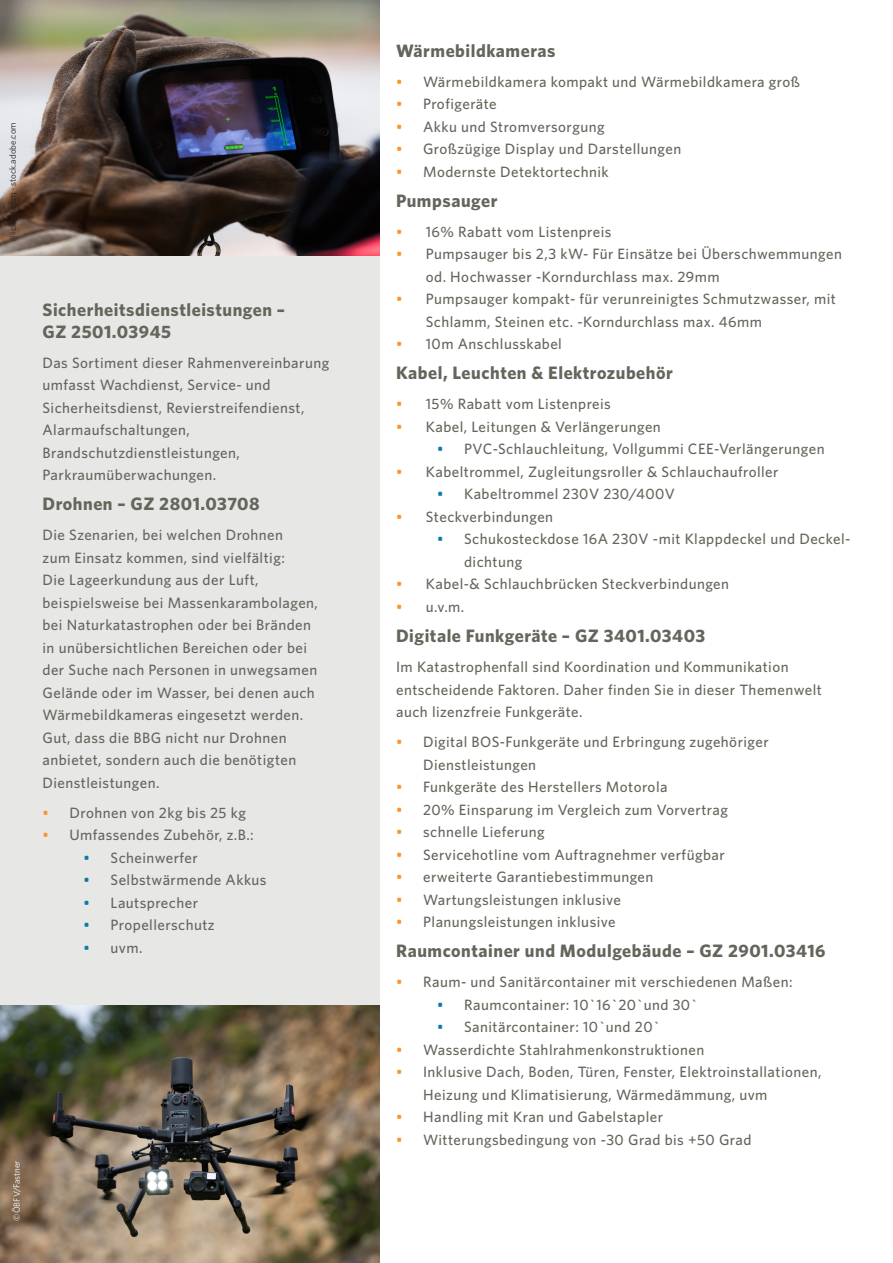
<style>
.page{position:relative;width:893px;height:1263px;background:#fff}
.page>*{position:absolute;margin:0;border:0;box-sizing:border-box;transform-origin:0 0}
.t1{font:700 18px/21.6px "Whitney";letter-spacing:.03em;color:#66655c}
.t2{font:500 15px/22.5px "Whitney";letter-spacing:.03em;color:#66655c}
.t3{font:9px "Whitney";color:#231f20}
.t4{font:9px "Whitney";color:#fff}
.s1{color:#f7972d}
.s2{color:#1179a7}
</style>
<div class="page">
<img style="left:0;top:1005px;width:379px;height:258px">
<img style="left:0;top:0;width:379px;height:257px">
<div style="left:0;top:257px;width:379px;height:748px;background:#e7e8e6"></div>
<p class="t3" style="left:7px;top:241px;width:120px;rotate:-90deg">@icloud.com - stock.adobe.com</p>
<p class="t1" style="left:43px;top:298px;width:244px">Sicherheitsdienstleistungen –<br>GZ 2501.03945</p>
<p class="t2" style="left:43px;top:351px;width:288px">Das Sortiment dieser Rahmenvereinbarung umfasst Wachdienst, Service- und Sicherheitsdienst, Revierstreifendienst, Alarmaufschaltungen, Brandschutzdienstleistungen, Parkraumüberwachungen.</p>
<p class="t1" style="left:43px;top:492px;width:219px">Drohnen – GZ 2801.03708</p>
<p class="t2" style="left:43px;top:523px;width:277px">Die Szenarien, bei welchen Drohnen<br>zum Einsatz kommen, sind vielfältig:<br>Die Lageerkundung aus der Luft, beispielsweise bei Massenkarambolagen, bei Naturkatastrophen oder bei Bränden in unübersichtlichen Bereichen oder bei der Suche nach Personen in unwegsamen Gelände oder im Wasser, bei denen auch Wärmebildkameras eingesetzt werden.<br>Gut, dass die BBG nicht nur Drohnen anbietet, sondern auch die benötigten Dienstleistungen.</p>
<p class="t2" style="left:43px;top:801px;width:205px"><span class="s1">•</span> Drohnen von 2kg bis 25 kg</p>
<p class="t2" style="left:43px;top:823px;width:213px"><span class="s1">•</span> Umfassendes Zubehör, z.B.:</p>
<p class="t2" style="left:84px;top:846px;width:116px"><span class="s2">•</span> Scheinwerfer</p>
<p class="t2" style="left:84px;top:868px;width:185px"><span class="s2">•</span> Selbstwärmende Akkus</p>
<p class="t2" style="left:84px;top:891px;width:116px"><span class="s2">•</span> Lautsprecher</p>
<p class="t2" style="left:84px;top:913px;width:133px"><span class="s2">•</span> Propellerschutz</p>
<p class="t2" style="left:84px;top:936px;width:60px"><span class="s2">•</span> uvm.</p>
<p class="t4" style="left:11px;top:1220px;width:62px;rotate:-90deg">©ÖBFV/Fastner</p>
<p class="t1" style="left:396px;top:39px;width:161px">Wärmebildkameras</p>
<p class="t2" style="left:396px;top:70px;width:405px"><span class="s1">•</span> Wärmebildkamera kompakt und Wärmebildkamera groß</p>
<p class="t2" style="left:396px;top:93px;width:102px"><span class="s1">•</span> Profigeräte</p>
<p class="t2" style="left:396px;top:115px;width:210px"><span class="s1">•</span> Akku und Stromversorgung</p>
<p class="t2" style="left:396px;top:138px;width:287px"><span class="s1">•</span> Großzügige Display und Darstellungen</p>
<p class="t2" style="left:396px;top:160px;width:214px"><span class="s1">•</span> Modernste Detektortechnik</p>
<p class="t1" style="left:396px;top:189px;width:103px">Pumpsauger</p>
<p class="t2" style="left:396px;top:220px;width:217px"><span class="s1">•</span> 16% Rabatt vom Listenpreis</p>
<p class="t2" style="left:396px;top:243px;width:447px"><span class="s1">•</span> Pumpsauger bis 2,3 kW- Für Einsätze bei Überschwemmungen</p>
<p class="t2" style="left:426px;top:265px;width:295px">od. Hochwasser -Korndurchlass max. 29mm</p>
<p class="t2" style="left:396px;top:288px;width:441px"><span class="s1">•</span> Pumpsauger kompakt- für verunreinigtes Schmutzwasser, mit</p>
<p class="t2" style="left:426px;top:310px;width:338px">Schlamm, Steinen etc. -Korndurchlass max. 46mm</p>
<p class="t2" style="left:396px;top:333px;width:167px"><span class="s1">•</span> 10m Anschlusskabel</p>
<p class="t1" style="left:396px;top:362px;width:278px">Kabel, Leuchten &amp; Elektrozubehör</p>
<p class="t2" style="left:396px;top:393px;width:216px"><span class="s1">•</span> 15% Rabatt vom Listenpreis</p>
<p class="t2" style="left:396px;top:415px;width:266px"><span class="s1">•</span> Kabel, Leitungen &amp; Verlängerungen</p>
<p class="t2" style="left:437px;top:438px;width:389px"><span class="s2">•</span> PVC-Schlauchleitung, Vollgummi CEE-Verlängerungen</p>
<p class="t2" style="left:396px;top:460px;width:384px"><span class="s1">•</span> Kabeltrommel, Zugleitungsroller &amp; Schlauchaufroller</p>
<p class="t2" style="left:437px;top:483px;width:239px"><span class="s2">•</span> Kabeltrommel 230V 230/400V</p>
<p class="t2" style="left:396px;top:505px;width:159px"><span class="s1">•</span> Steckverbindungen</p>
<p class="t2" style="left:464px;top:528px;width:388px;text-indent:-27px"><span class="s2">•</span> Schukosteckdose 16A 230V -mit Klappdeckel und Deckel&shy;dichtung</p>
<p class="t2" style="left:396px;top:573px;width:335px"><span class="s1">•</span> Kabel-&amp; Schlauchbrücken Steckverbindungen</p>
<p class="t2" style="left:396px;top:595px;width:70px"><span class="s1">•</span> u.v.m.</p>
<p class="t1" style="left:396px;top:624px;width:311px">Digitale Funkgeräte – GZ 3401.03403</p>
<p class="t2" style="left:396px;top:655px;width:427px">Im Katastrophenfall sind Koordination und Kommunikation entscheidende Faktoren. Daher finden Sie in dieser Themenwelt auch lizenzfreie Funkgeräte.</p>
<p class="t2" style="left:423px;top:730px;width:347px;text-indent:-27px"><span class="s1">•</span> Digital BOS-Funkgeräte und Erbringung zugehöriger<br>Dienstleistungen</p>
<p class="t2" style="left:396px;top:775px;width:273px"><span class="s1">•</span> Funkgeräte des Herstellers Motorola</p>
<p class="t2" style="left:396px;top:798px;width:333px"><span class="s1">•</span> 20% Einsparung im Vergleich zum Vorvertrag</p>
<p class="t2" style="left:396px;top:820px;width:150px"><span class="s1">•</span> schnelle Lieferung</p>
<p class="t2" style="left:396px;top:843px;width:330px"><span class="s1">•</span> Servicehotline vom Auftragnehmer verfügbar</p>
<p class="t2" style="left:396px;top:865px;width:259px"><span class="s1">•</span> erweiterte Garantiebestimmungen</p>
<p class="t2" style="left:396px;top:888px;width:226px"><span class="s1">•</span> Wartungsleistungen inklusive</p>
<p class="t2" style="left:396px;top:910px;width:221px"><span class="s1">•</span> Planungsleistungen inklusive</p>
<p class="t1" style="left:396px;top:939px;width:431px">Raumcontainer und Modulgebäude – GZ 2901.03416</p>
<p class="t2" style="left:396px;top:970px;width:398px"><span class="s1">•</span> Raum- und Sanitärcontainer mit verschiedenen Maßen:</p>
<p class="t2" style="left:437px;top:993px;width:262px"><span class="s2">•</span> Raumcontainer: 10`16`20`und 30`</p>
<p class="t2" style="left:437px;top:1015px;width:224px"><span class="s2">•</span> Sanitärcontainer: 10`und 20`</p>
<p class="t2" style="left:396px;top:1038px;width:310px"><span class="s1">•</span> Wasserdichte Stahlrahmenkonstruktionen</p>
<p class="t2" style="left:423px;top:1060px;width:400px;text-indent:-27px"><span class="s1">•</span> Inklusive Dach, Boden, Türen, Fenster, Elektroinstallationen,<br>Heizung und Klimatisierung, Wärmedämmung, uvm</p>
<p class="t2" style="left:396px;top:1105px;width:269px"><span class="s1">•</span> Handling mit Kran und Gabelstapler</p>
<p class="t2" style="left:396px;top:1128px;width:357px"><span class="s1">•</span> Witterungsbedingung von -30 Grad bis +50 Grad</p>
</div>
